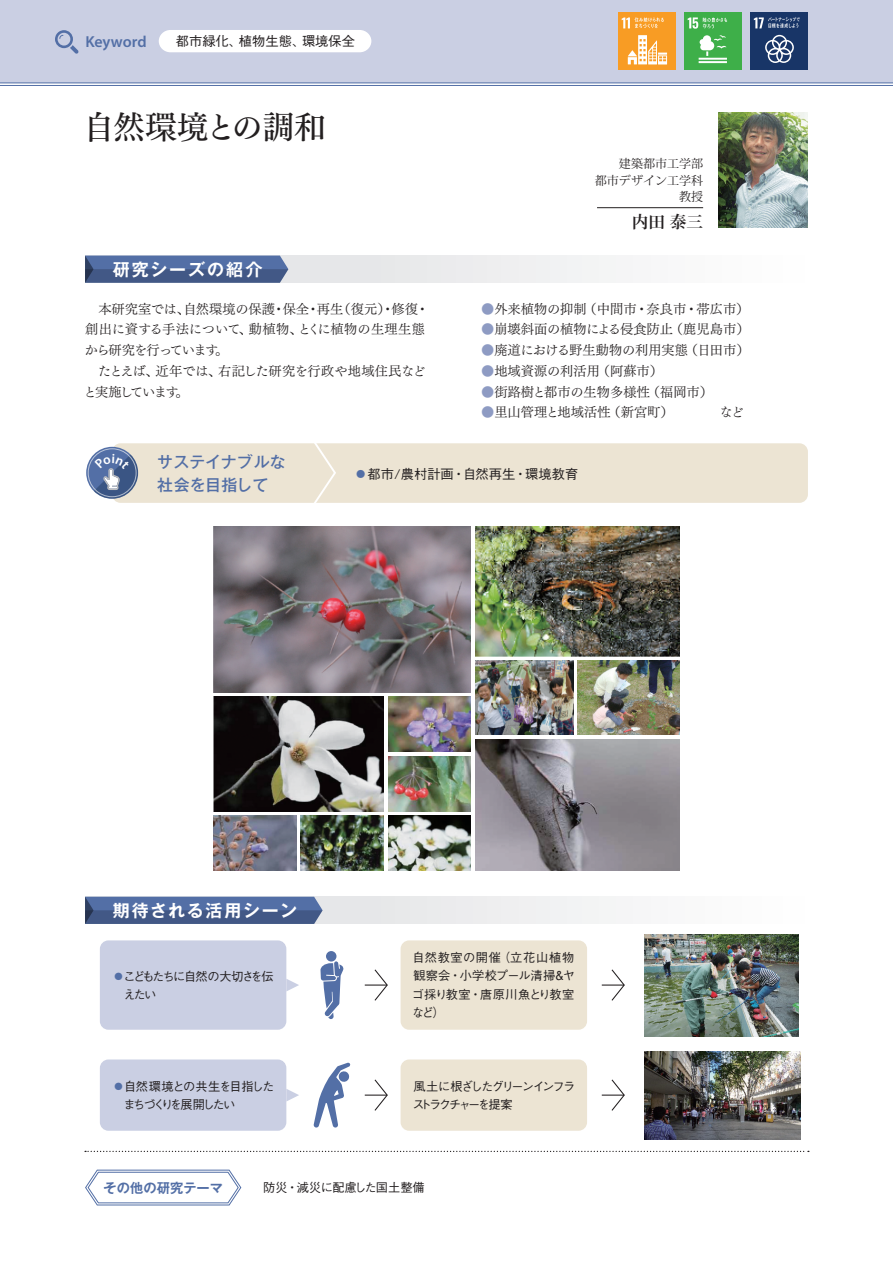
<style>
.page{position:relative;width:893px;height:1263px;background:#fff}
.page>*{position:absolute;margin:0;border:0;box-sizing:border-box;transform-origin:0 0}
.t1{font:31.95px "Tsuku Min Pr 5 N D";letter-spacing:-.02em;color:#231f20}
.t2{font:700 16.95px "Gothic MB101 Pro De";letter-spacing:.11em;color:#fff}
.t3{font:700 16.65px "Koz Min Pr 6 N";color:#231f20}
.t4{font:500 15.9px/23.4px "Gothic MB101 Pro";letter-spacing:.01em;color:#536fa6}
.t5{font:600 15.9px "Myriad Pro";letter-spacing:-.005em;color:#536fa6}
.t6{font:13.35px/20.7px "Tsuku Min Pr 5 N R";color:#231f20}
.t7{font:13.35px/20.7px "Tsuku Min Pr 5 N R";letter-spacing:-.04em;color:#231f20}
.t8{font:500 13.35px "Gothic BBB Pro";color:#231f20}
.t9{font:700 13.35px "Gothic MB101 Pro De";color:#536fa6}
.t10{font:500 12.15px/18px "Gothic BBB Pro";letter-spacing:-.1em;color:#231f20;text-align:justify}
.t11{font:500 12.15px/18px "Gothic BBB Pro";letter-spacing:-.12em;color:#231f20}
.t12{font:500 12.15px/18px "Gothic BBB Pro";letter-spacing:-.16em;color:#231f20}
.t13{font:500 12.15px/18px "Gothic BBB Pro";letter-spacing:-.125em;color:#231f20}
.t14{font:500 12.15px "Gothic BBB Pro";color:#231f20}
.t15{font:12px/16.2px "Koz Min Pr 6 N";color:#231f20;text-align:right}
.s1{color:#8e9bc3}
.s2{color:#536fa6}
</style>
<div class="page">
<div style="left:0;top:0;width:893px;height:83px;background:#cacfe3"></div>
<hr style="left:0;top:82px;width:893px;height:1px;background:#536fa6">
<hr style="left:0;top:85px;width:893px;height:1px;background:#536fa6">
<svg style="left:55px;top:30px;width:24px;height:24px"></svg>
<img style="left:719px;top:113px;width:89px;height:114px">
<svg style="left:85px;top:1151px;width:724px;height:1px"></svg>
<img style="left:214px;top:526px;width:257px;height:166px">
<img style="left:388px;top:696px;width:83px;height:56px">
<img style="left:388px;top:756px;width:83px;height:55px">
<img style="left:214px;top:696px;width:170px;height:115px">
<img style="left:388px;top:816px;width:83px;height:55px">
<img style="left:301px;top:816px;width:83px;height:55px">
<img style="left:214px;top:816px;width:83px;height:55px">
<img style="left:475px;top:739px;width:204px;height:132px">
<img style="left:577px;top:660px;width:102px;height:75px">
<img style="left:475px;top:526px;width:204px;height:130px">
<img style="left:475px;top:660px;width:98px;height:75px">
<div style="left:323px;top:897px;width:293px;height:27px;background:#ececee"></div>
<svg style="left:85px;top:897px;width:238px;height:27px;background:#4c6596"></svg>
<svg style="left:288px;top:256px;width:328px;height:27px"></svg>
<svg style="left:85px;top:256px;width:203px;height:27px;background:#4d6596"></svg>
<svg style="left:85px;top:1169px;width:157px;height:37px"></svg>
<div style="left:112px;top:443px;width:696px;height:60px;background:#ece4d3;border-radius:9px"></div>
<svg style="left:311px;top:443px;width:26px;height:60px"></svg>
<svg style="left:86px;top:447px;width:52px;height:52px"></svg>
<div style="left:88px;top:448px;width:48px;height:49px;border:1px solid #fff;border-radius:50%"></div>
<div style="left:159px;top:30px;width:212px;height:22px;background:#fff"></div>
<div style="left:401px;top:940px;width:186px;height:90px;background:#ece4d3;border-radius:9px"></div>
<div style="left:100px;top:940px;width:186px;height:90px;background:#cacfe3;border-radius:9px"></div>
<svg style="left:286px;top:979px;width:13px;height:12px"></svg>
<svg style="left:365px;top:969px;width:23px;height:32px"></svg>
<svg style="left:602px;top:969px;width:23px;height:32px"></svg>
<div style="left:326px;top:951px;width:10px;height:10px;background:#536fa6;border-radius:50%"></div>
<svg style="left:320px;top:961px;width:24px;height:58px"></svg>
<div style="left:100px;top:1059px;width:186px;height:72px;background:#cacfe3;border-radius:9px"></div>
<div style="left:401px;top:1059px;width:186px;height:72px;background:#ece4d3;border-radius:9px"></div>
<svg style="left:286px;top:1089px;width:13px;height:12px"></svg>
<svg style="left:374px;top:1079px;width:14px;height:32px"></svg>
<hr style="left:365px;top:1094px;width:22px;height:2px;background:#231f20">
<svg style="left:611px;top:1079px;width:14px;height:32px"></svg>
<hr style="left:602px;top:1094px;width:22px;height:2px;background:#231f20">
<svg style="left:313px;top:1062px;width:37px;height:66px"></svg>
<img style="left:645px;top:934px;width:153px;height:102px">
<img style="left:645px;top:1051px;width:155px;height:88px">
<hr style="left:597px;top:207px;width:106px;height:1px;background:#231f20">
<div style="left:618px;top:12px;width:58px;height:58px;background:#f89c24"></div>
<svg style="left:628px;top:35px;width:39px;height:29px"></svg>
<svg style="left:622px;top:17px;width:42px;height:11px"></svg>
<div style="left:684px;top:12px;width:58px;height:58px;background:#3eaf49"></div>
<hr style="left:699px;top:58px;width:28px;height:2px;background:#fff">
<hr style="left:699px;top:61px;width:28px;height:2px;background:#fff">
<svg style="left:700px;top:35px;width:26px;height:21px"></svg>
<svg style="left:688px;top:17px;width:39px;height:12px"></svg>
<div style="left:750px;top:12px;width:58px;height:58px;background:#183567"></div>
<svg style="left:765px;top:35px;width:29px;height:28px"></svg>
<svg style="left:754px;top:17px;width:46px;height:11px"></svg>
<svg style="left:94px;top:454px;width:44px;height:45px;background:#6e82a6"></svg>
<p class="t5" style="left:85px;top:31px;width:63px">Keyword</p>
<p class="t8" style="left:176px;top:30px;width:181px">都市緑化、植物生態、環境保全</p>
<h1 class="t1" style="left:83px;top:99px;width:244px">自然環境との調和</h1>
<p class="t2" style="left:113px;top:255px;width:151px">研究シーズの紹介</p>
<p class="t6" style="left:85px;top:297px;width:346px;text-indent:14px">本研究室では、自然環境の保護・保全・再生（復元）・修復・創出に資する手法について、動植物、とくに植物の生理生態から研究を行っています。</p>
<p class="t7" style="left:83px;top:359px;width:344px;text-indent:14px">たとえば、近年では、右記した研究を行政や地域住民などと実施しています。</p>
<p class="t15" style="left:595px;top:156px;width:110px">建築都市工学部<br>都市デザイン工学科教授</p>
<p class="t3" style="left:632px;top:212px;width:73px">内田 泰三</p>
<p class="t6" style="left:481px;top:297px;width:270px"><span class="s1">●</span>外来植物の抑制（中間市・奈良市・帯広市）</p>
<p class="t6" style="left:481px;top:317px;width:270px"><span class="s1">●</span>崩壊斜面の植物による侵食防止（鹿児島市）</p>
<p class="t6" style="left:481px;top:338px;width:270px"><span class="s1">●</span>廃道における野生動物の利用実態（日田市）</p>
<p class="t6" style="left:481px;top:359px;width:184px"><span class="s1">●</span>地域資源の利活用（阿蘇市）</p>
<p class="t6" style="left:481px;top:380px;width:234px"><span class="s1">●</span>街路樹と都市の生物多様性（福岡市）</p>
<p class="t6" style="left:481px;top:400px;width:264px"><span class="s1">●</span>里山管理と地域活性（新宮町）　　　　など</p>
<p class="t4" style="left:157px;top:448px;width:130px">サステイナブルな社会を目指して</p>
<p class="t8" style="left:354px;top:463px;width:226px"><span class="s2">●</span>都市/農村計画・自然再生・環境教育</p>
<p class="t2" style="left:113px;top:896px;width:186px">期待される活用シーン</p>
<p class="t13" style="left:124px;top:966px;width:151px;text-indent:-11px"><span class="s2">●</span>こどもたちに自然の大切さを伝えたい</p>
<p class="t10" style="left:412px;top:947px;width:165px">自然教室の開催（立花山植物観察会・小学校プール清掃＆ヤゴ採り教室・唐原川魚とり教室など）</p>
<p class="t11" style="left:123px;top:1076px;width:153px;text-indent:-11px"><span class="s2">●</span>自然環境との共生を目指したまちづくりを展開したい</p>
<p class="t12" style="left:412px;top:1076px;width:165px">風土に根ざしたグリーンインフラストラクチャーを提案</p>
<p class="t9" style="left:104px;top:1176px;width:121px">その他の研究テーマ</p>
<p class="t14" style="left:263px;top:1177px;width:163px">防災・減災に配慮した国土整備</p>
</div>
